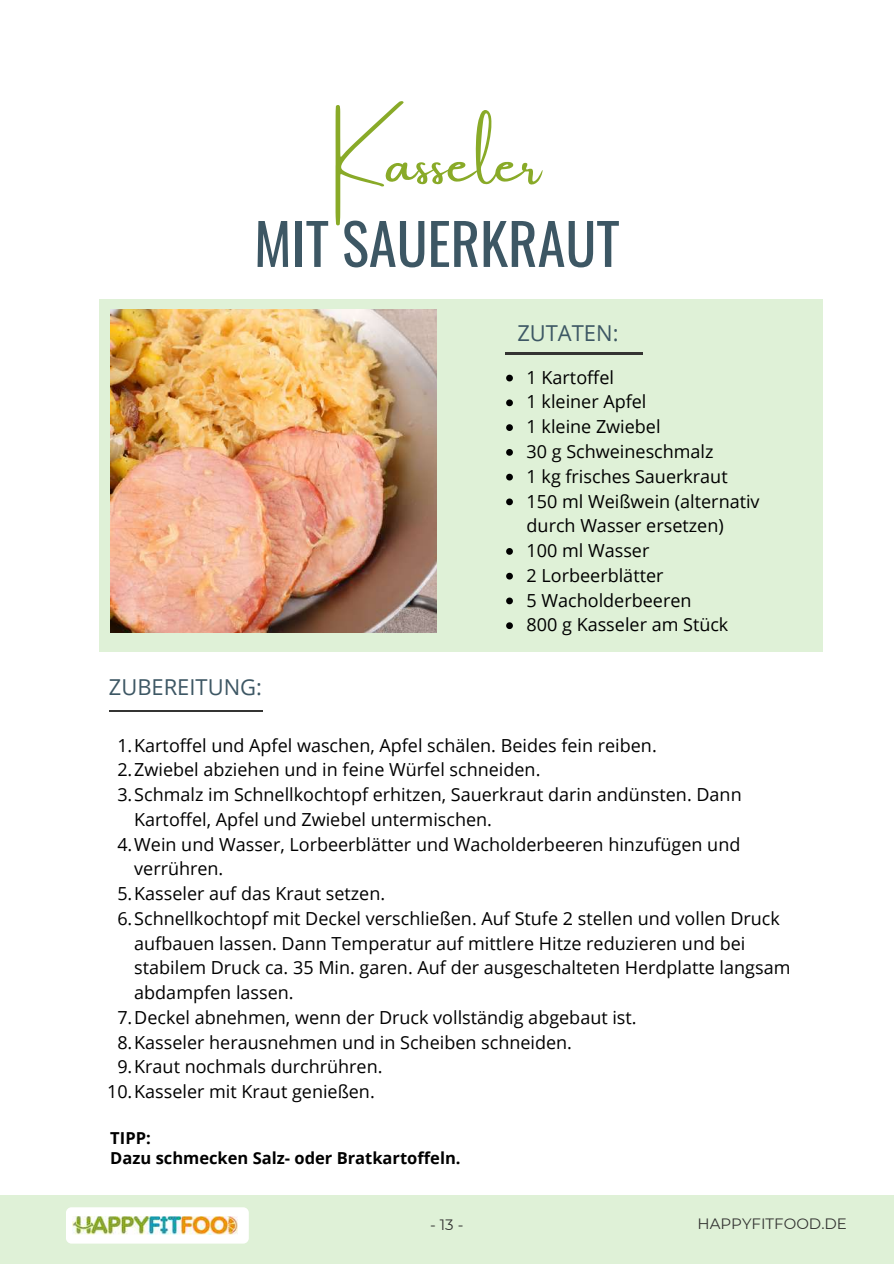
<style>
.page{position:relative;width:894px;height:1264px;background:#fff}
.page>*{position:absolute;margin:0;border:0;box-sizing:border-box;transform-origin:0 0}
.t1{font:58.35px "Amsterdam One";color:#89aa28}
.t2{font:56.7px "Oswald";color:#3d5764}
.t3{font:21.9px "Open Sans";color:#3d5764}
.t4{font:18px/24.8px "Open Sans";color:#000}
.t5{font:700 16.5px/20.2px "Open Sans";color:#000}
.t6{font:15px "Montserrat";color:#343432}
</style>
<div class="page">
<div style="left:99px;top:299px;width:723px;height:352px;background:#dff1d7"></div>
<img style="left:110px;top:309px;width:326px;height:323px">
<svg style="left:506px;top:375px;width:6px;height:6px"></svg>
<svg style="left:506px;top:399px;width:6px;height:7px"></svg>
<svg style="left:506px;top:424px;width:6px;height:7px"></svg>
<svg style="left:506px;top:449px;width:6px;height:7px"></svg>
<svg style="left:506px;top:474px;width:6px;height:6px"></svg>
<svg style="left:506px;top:498px;width:6px;height:7px"></svg>
<svg style="left:506px;top:548px;width:6px;height:7px"></svg>
<svg style="left:506px;top:573px;width:6px;height:6px"></svg>
<svg style="left:506px;top:597px;width:6px;height:7px"></svg>
<svg style="left:506px;top:622px;width:6px;height:7px"></svg>
<hr style="left:109px;top:710px;width:153px;height:2px;background:#343432">
<hr style="left:505px;top:353px;width:137px;height:1px;background:#343432">
<div style="left:0;top:1195px;width:893px;height:68px;background:#dff1d7"></div>
<div style="left:66px;top:1207px;width:183px;height:36px;background:#fff;border-radius:6px"></div>
<img style="left:72px;top:1216px;width:166px;height:18px">
<h1 class="t1" style="left:333px;top:130px;width:209px">Kasseler</h1>
<h2 class="t2" style="left:254px;top:199px;width:367px">MIT SAUERKRAUT</h2>
<p class="t3" style="left:517px;top:318px;width:103px">ZUTATEN:</p>
<p class="t3" style="left:109px;top:672px;width:154px">ZUBEREITUNG:</p>
<p class="t4" style="left:526px;top:364px;width:234px">1 Kartoffel<br>1 kleiner Apfel<br>1 kleine Zwiebel<br>30 g Schweineschmalz<br>1 kg frisches Sauerkraut<br>150 ml Weißwein (alternativ durch Wasser ersetzen)<br>100 ml Wasser<br>2 Lorbeerblätter<br>5 Wacholderbeeren<br>800 g Kasseler am Stück</p>
<p class="t4" style="left:117px;top:732px;width:540px">1.Kartoffel und Apfel waschen, Apfel schälen. Beides fein reiben.</p>
<p class="t4" style="left:117px;top:757px;width:424px">2.Zwiebel abziehen und in feine Würfel schneiden.</p>
<p class="t4" style="left:117px;top:781px;width:625px">3.Schmalz im Schnellkochtopf erhitzen, Sauerkraut darin andünsten. Dann</p>
<p class="t4" style="left:134px;top:806px;width:359px">Kartoffel, Apfel und Zwiebel untermischen.</p>
<p class="t4" style="left:117px;top:831px;width:624px">4.Wein und Wasser, Lorbeerblätter und Wacholderbeeren hinzufügen und</p>
<p class="t4" style="left:134px;top:856px;width:91px">verrühren.</p>
<p class="t4" style="left:117px;top:880px;width:269px">5.Kasseler auf das Kraut setzen.</p>
<p class="t4" style="left:117px;top:905px;width:663px">6.Schnellkochtopf mit Deckel verschließen. Auf Stufe 2 stellen und vollen Druck</p>
<p class="t4" style="left:134px;top:930px;width:612px">aufbauen lassen. Dann Temperatur auf mittlere Hitze reduzieren und bei</p>
<p class="t4" style="left:134px;top:955px;width:657px">stabilem Druck ca. 35 Min. garen. Auf der ausgeschalteten Herdplatte langsam</p>
<p class="t4" style="left:134px;top:979px;width:161px">abdampfen lassen.</p>
<p class="t4" style="left:117px;top:1004px;width:520px">7.Deckel abnehmen, wenn der Druck vollständig abgebaut ist.</p>
<p class="t4" style="left:117px;top:1029px;width:456px">8.Kasseler herausnehmen und in Scheiben schneiden.</p>
<p class="t4" style="left:117px;top:1054px;width:266px">9.Kraut nochmals durchrühren.</p>
<p class="t4" style="left:107px;top:1078px;width:269px">10.Kasseler mit Kraut genießen.</p>
<p class="t5" style="left:110px;top:1127px;width:351px">TIPP:<br>Dazu schmecken Salz- oder Bratkartoffeln.</p>
<p class="t6" style="left:430px;top:1215px;width:35px">-13-</p>
<p class="t6" style="left:697px;top:1214px;width:151px">HAPPYFITFOOD.DE</p>
</div>
